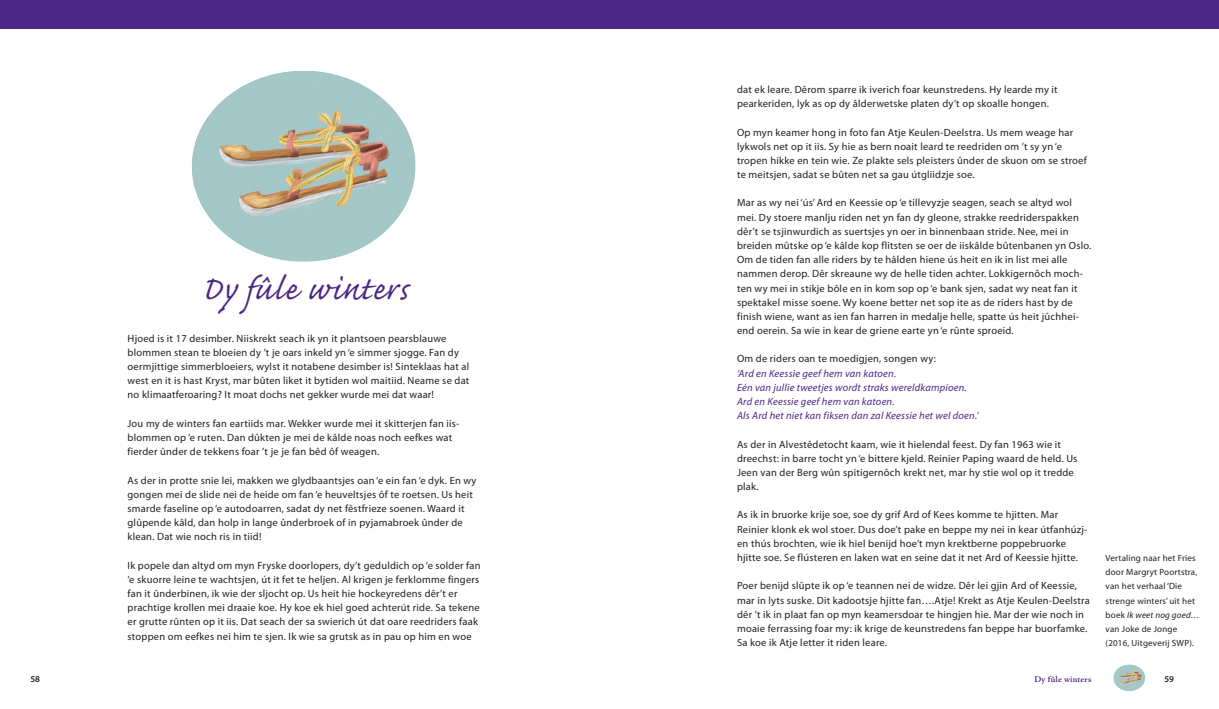
<style>
.page{position:relative;width:1219px;height:709px;background:#fff}
.page>*{position:absolute;margin:0;border:0;box-sizing:border-box;transform-origin:0 0}
.t1{font:42px "Caflisch Script";letter-spacing:.02em;color:#4a2785}
.t2{font:10.5px/14.2px "Myriad Pro";letter-spacing:.02em;color:#231f20}
.t3{font:italic 10.5px/14.2px "Myriad Pro";letter-spacing:.02em;color:#4a2785}
.t4{font:9px/14.2px "Myriad Pro";letter-spacing:.02em;color:#231f20}
.t5{font:600 9px "Adobe Jenson Pro";letter-spacing:.02em;color:#4a2785}
.t6{font:600 9px "Myriad Pro";color:#231f20}
.s1{font-style:italic}
</style>
<div class="page">
<div style="left:0;top:0;width:1219px;height:28px;background:#4a2785"></div>
<img style="left:1113px;top:664px;width:33px;height:28px">
<img style="left:192px;top:70px;width:224px;height:192px">
<p class="t2" style="left:737px;top:82px;width:322px">dat ek leare. Dêrom sparre ik iverich foar keunstredens. Hy learde my it pearkeriden, lyk as op dy âlderwetske platen dy’t op skoalle hongen.</p>
<p class="t2" style="left:737px;top:125px;width:351px">Op myn keamer hong in foto fan Atje Keulen-Deelstra. Us mem weage har lykwols net op it iis. Sy hie as bern noait leard te reedriden om ’t sy yn ‘e tropen hikke en tein wie. Ze plakte sels pleisters ûnder de skuon om se stroef te meitsjen, sadat se bûten net sa gau útgliidzje soe.</p>
<p class="t2" style="left:737px;top:196px;width:356px">Mar as wy nei ‘ús’ Ard en Keessie op ‘e tillevyzje seagen, seach se altyd wol mei. Dy stoere manlju riden net yn fan dy gleone, strakke reedriderspakken dêr’t se tsjinwurdich as suertsjes yn oer in binnenbaan stride. Nee, mei in breiden mûtske op ‘e kâlde kop flitsten se oer de iiskâlde bûtenbanen yn Oslo.<br>Om de tiden fan alle riders by te hâlden hiene ús heit en ik in list mei alle nammen derop. Dêr skreaune wy de helle tiden achter. Lokkigernôch moch&shy;ten wy mei in stikje bôle en in kom sop op ‘e bank sjen, sadat wy neat fan it spektakel misse soene. Wy koene better net sop ite as de riders hast by de finish wiene, want as ien fan harren in medalje helle, spatte ús heit jûchhei&shy;end oerein. Sa wie in kear de griene earte yn ‘e rûnte sproeid.</p>
<p class="t2" style="left:737px;top:351px;width:200px">Om de riders oan te moedigjen, songen wy:</p>
<p class="t3" style="left:737px;top:366px;width:243px">‘Ard en Keessie geef hem van katoen.<br>Eén van jullie tweetjes wordt straks wereldkampioen.<br>Ard en Keessie geef hem van katoen.<br>Als Ard het niet kan fiksen dan zal Keessie het wel doen.’</p>
<p class="t2" style="left:737px;top:437px;width:342px">As der in Alvestêdetocht kaam, wie it hielendal feest. Dy fan 1963 wie it dreechst: in barre tocht yn ‘e bittere kjeld. Reinier Paping waard de held. Us Jeen van der Berg wûn spitigernôch krekt net, mar hy stie wol op it tredde plak.</p>
<p class="t2" style="left:737px;top:507px;width:352px">As ik in bruorke krije soe, soe dy grif Ard of Kees komme te hjitten. Mar Reinier klonk ek wol stoer. Dus doe’t pake en beppe my nei in kear útfanhúzj&shy;en thús brochten, wie ik hiel benijd hoe’t myn krektberne poppebruorke hjitte soe. Se flústeren en laken wat en seine dat it net Ard of Keessie hjitte.</p>
<p class="t2" style="left:737px;top:578px;width:354px">Poer benijd slûpte ik op ‘e teannen nei de widze. Dêr lei gjin Ard of Keessie, mar in lyts suske. Dit kadootsje hjitte fan….Atje! Krekt as Atje Keulen-Deelstra dêr ’t ik in plaat fan op myn keamersdoar te hingjen hie. Mar der wie noch in moaie ferrassing foar my: ik krige de keunstredens fan beppe har buorfamke.<br>Sa koe ik Atje letter it riden leare.</p>
<p class="t5" style="left:1034px;top:674px;width:59px">Dy fûle winters</p>
<h1 class="t1" style="left:202px;top:268px;width:208px">Dy fûle winters</h1>
<p class="t2" style="left:128px;top:331px;width:343px">Hjoed is it 17 desimber. Niiskrekt seach ik yn it plantsoen pearsblauwe blommen stean te bloeien dy ’t je oars inkeld yn ‘e simmer sjogge. Fan dy oermjittige simmerbloeiers, wylst it notabene desimber is! Sinteklaas hat al west en it is hast Kryst, mar bûten liket it bytiden wol maitiid. Neame se dat no klimaatferoaring? It moat dochs net gekker wurde mei dat waar!</p>
<p class="t2" style="left:128px;top:416px;width:333px">Jou my de winters fan eartiids mar. Wekker wurde mei it skitterjen fan iis&shy;blommen op ‘e ruten. Dan dûkten je mei de kâlde noas noch eefkes wat fierder ûnder de tekkens foar ’t je je fan bêd ôf weagen.</p>
<p class="t2" style="left:128px;top:473px;width:350px">As der in protte snie lei, makken we glydbaantsjes oan ‘e ein fan ‘e dyk. En wy gongen mei de slide nei de heide om fan ‘e heuveltsjes ôf te roetsen. Us heit smarde faseline op ‘e autodoarren, sadat dy net fêstfrieze soenen. Waard it glûpende kâld, dan holp in lange ûnderbroek of in pyjamabroek ûnder de klean. Dat wie noch ris in tiid!</p>
<p class="t2" style="left:128px;top:558px;width:355px">Ik popele dan altyd om myn Fryske doorlopers, dy’t geduldich op ‘e solder fan ‘e skuorre leine te wachtsjen, út it fet te heljen. Al krigen je ferklomme fingers fan it ûnderbinen, ik wie der sljocht op. Us heit hie hockeyredens dêr’t er prachtige krollen mei draaie koe. Hy koe ek hiel goed achterút ride. Sa tekene er grutte rûnten op it iis. Dat seach der sa swierich út dat oare reedriders faak stoppen om eefkes nei him te sjen. Ik wie sa grutsk as in pau op him en woe</p>
<p class="t4" style="left:1106px;top:551px;width:96px">Vertaling naar het Fries door Margryt Poortstra, van het verhaal ‘Die strenge winters’ uit het boek <span class="s1">Ik weet nog goed… </span>van Joke de Jonge (2016, Uitgeverij SWP).</p>
<p class="t6" style="left:30px;top:673px;width:11px">58</p>
<p class="t6" style="left:1164px;top:673px;width:11px">59</p>
</div>
